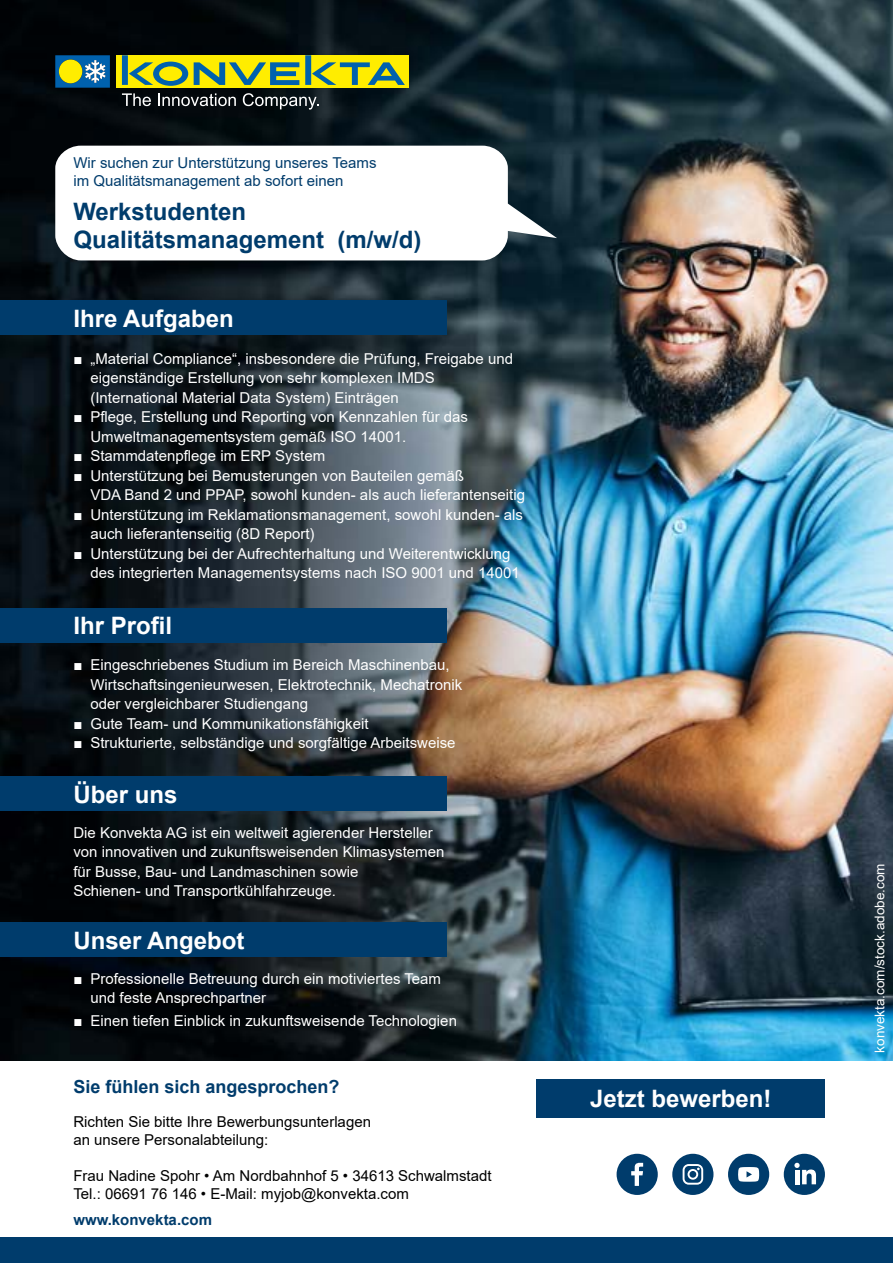
<style>
.page{position:relative;width:893px;height:1263px;background:#fff}
.page>*{position:absolute;margin:0;border:0;box-sizing:border-box;transform-origin:0 0}
.t1{font:700 24px "Arial";color:#fff}
.t2{font:700 24px/28.8px "Arial";color:#003c6c}
.t3{font:700 18px "Arial";color:#003c6c}
.t4{font:15px/19.5px "Arial";color:#fff}
.t5{font:15px/18px "Arial";color:#000}
.t6{font:15px/18px "Arial";color:#003c6c}
.t7{font:700 15px "Arial";color:#003c6c}
.t8{font:13.5px "Arial";color:#fff}
</style>
<div class="page">
<img style="left:0;top:0;width:893px;height:1061px">
<div style="left:0;top:1237px;width:893px;height:26px;background:#003c6c"></div>
<div style="left:537px;top:1079px;width:288px;height:38px;background:#003c6c"></div>
<svg style="left:55px;top:55px;width:357px;height:57px"></svg>
<div style="left:728px;top:1154px;width:41px;height:41px;background:#003c6c;border-radius:50%"></div>
<svg style="left:738px;top:1167px;width:21px;height:15px"></svg>
<div style="left:617px;top:1154px;width:41px;height:41px;background:#003c6c;border-radius:50%"></div>
<svg style="left:631px;top:1162px;width:12px;height:24px"></svg>
<div style="left:672px;top:1154px;width:41px;height:41px;background:#003c6c;border-radius:50%"></div>
<svg style="left:683px;top:1164px;width:20px;height:21px"></svg>
<div style="left:784px;top:1154px;width:41px;height:41px;background:#003c6c;border-radius:50%"></div>
<svg style="left:794px;top:1163px;width:22px;height:21px"></svg>
<div style="left:0;top:301px;width:446px;height:34px;background:#003c6c"></div>
<div style="left:0;top:777px;width:446px;height:34px;background:#003c6c"></div>
<div style="left:0;top:923px;width:446px;height:34px;background:#003c6c"></div>
<div style="left:0;top:608px;width:446px;height:34px;background:#003c6c"></div>
<svg style="left:55px;top:146px;width:502px;height:114px"></svg>
<p class="t6" style="left:73px;top:154px;width:305px">Wir suchen zur Unterstützung unseres Teams im Qualitätsmanagement ab sofort einen</p>
<h1 class="t2" style="left:73px;top:197px;width:350px">Werkstudenten<br>Qualitätsmanagement (m/w/d)</h1>
<h1 class="t1" style="left:73px;top:301px;width:162px">Ihre Aufgaben</h1>
<p class="t4" style="left:90px;top:349px;width:424px;text-indent:-17px">■ „Material Compliance“, insbesondere die Prüfung, Freigabe und eigenständige Erstellung von sehr komplexen IMDS (International Material Data System) Einträgen</p>
<p class="t4" style="left:90px;top:407px;width:379px;text-indent:-17px">■ Pflege, Erstellung und Reporting von Kennzahlen für das<br>Umweltmanagementsystem gemäß ISO 14001.</p>
<p class="t4" style="left:73px;top:446px;width:253px">■ Stammdatenpflege im ERP System</p>
<p class="t4" style="left:90px;top:466px;width:436px;text-indent:-17px">■ Unterstützung bei Bemusterungen von Bauteilen gemäß<br>VDA Band 2 und PPAP, sowohl kunden- als auch lieferantenseitig</p>
<p class="t4" style="left:90px;top:505px;width:434px;text-indent:-17px">■ Unterstützung im Reklamationsmanagement, sowohl kunden- als auch lieferantenseitig (8D Report)</p>
<p class="t4" style="left:90px;top:544px;width:431px;text-indent:-17px">■ Unterstützung bei der Aufrechterhaltung und Weiterentwicklung des integrierten Managementsystems nach ISO 9001 und 14001</p>
<h1 class="t1" style="left:73px;top:609px;width:100px">Ihr Profil</h1>
<p class="t4" style="left:90px;top:655px;width:373px;text-indent:-17px">■ Eingeschriebenes Studium im Bereich Maschinenbau,<br>Wirtschaftsingenieurwesen, Elektrotechnik, Mechatronik oder vergleichbarer Studiengang</p>
<p class="t4" style="left:73px;top:714px;width:297px">■ Gute Team- und Kommunikationsfähigkeit</p>
<p class="t4" style="left:73px;top:733px;width:384px">■ Strukturierte, selbständige und sorgfältige Arbeitsweise</p>
<h1 class="t1" style="left:73px;top:777px;width:106px">Über uns</h1>
<p class="t4" style="left:73px;top:823px;width:372px">Die Konvekta AG ist ein weltweit agierender Hersteller von innovativen und zukunftsweisenden Klimasystemen für Busse, Bau- und Landmaschinen sowie<br>Schienen- und Transportkühlfahrzeuge.</p>
<h1 class="t1" style="left:73px;top:923px;width:173px">Unser Angebot</h1>
<p class="t4" style="left:90px;top:968px;width:352px;text-indent:-17px">■ Professionelle Betreuung durch ein motiviertes Team und feste Ansprechpartner</p>
<p class="t4" style="left:73px;top:1010px;width:385px">■ Einen tiefen Einblick in zukunftsweisende Technologien</p>
<p class="t3" style="left:73px;top:1074px;width:268px">Sie fühlen sich angesprochen?</p>
<p class="t5" style="left:73px;top:1113px;width:299px">Richten Sie bitte Ihre Bewerbungsunterlagen an unsere Personalabteilung:</p>
<p class="t5" style="left:73px;top:1167px;width:420px">Frau Nadine Spohr • Am Nordbahnhof 5 • 34613 Schwalmstadt<br>Tel.: 06691 76 146 • E-Mail: myjob@konvekta.com</p>
<p class="t7" style="left:73px;top:1209px;width:140px">www.konvekta.com</p>
<h1 class="t1" style="left:590px;top:1081px;width:183px">Jetzt bewerben!</h1>
<p class="t8" style="left:870px;top:1053px;width:191px;rotate:-90deg">konvekta.com/stock.adobe.com</p>
</div>
